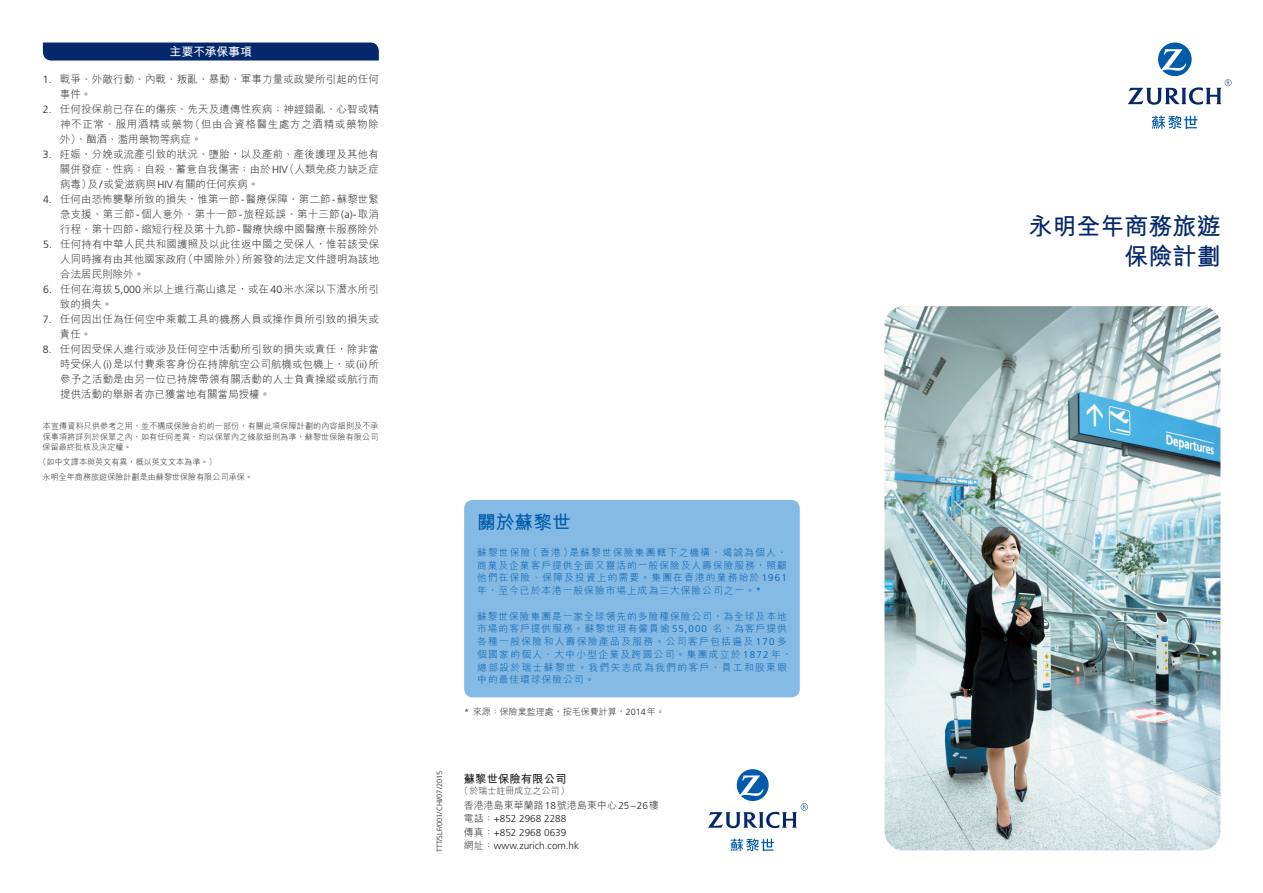
<style>
.page{position:relative;width:1263px;height:893px;background:#fff}
.page>*{position:absolute;margin:0;border:0;box-sizing:border-box;transform-origin:0 0}
.t1{font:700 24px/30px "M Hei HK";color:#04286b;text-align:right}
.t2{font:700 18.75px "M Hei HK";color:#015aaa}
.t3{font:700 12px "M Hei HK";letter-spacing:-.02em;color:#fff}
.t4{font:700 11.4px "M Hei HK";color:#231f20}
.t5{font:300 10.5px/15px "M Hei HK";letter-spacing:.015em;color:#231f20;text-align:justify}
.t6{font:300 10.05px/13.5px "Frutiger LT Std";color:#231f20}
.t7{font:300 10.05px "M Hei HK";color:#231f20}
.t8{font:300 9.75px/12.8px "M Hei HK";letter-spacing:.12em;color:#015aaa;text-align:justify}
.t9{font:300 9px "M Hei HK";color:#231f20}
.t10{font:300 8.25px/10.5px "M Hei HK";color:#231f20;text-align:justify}
.t11{font:300 7.5px "Frutiger LT Std";color:#231f20}
.s1{font-family:"Frutiger LT Std"}
.s2{font-family:"M Hei HK"}
</style>
<div class="page">
<div style="left:43px;top:43px;width:336px;height:18px;background:#04286b"></div>
<div style="left:464px;top:500px;width:336px;height:197px;background:#85bae4;border-radius:9px"></div>
<svg style="left:731px;top:839px;width:43px;height:12px"></svg>
<svg style="left:708px;top:769px;width:100px;height:59px"></svg>
<svg style="left:1152px;top:116px;width:45px;height:13px"></svg>
<svg style="left:1128px;top:43px;width:103px;height:62px"></svg>
<img style="left:884px;top:306px;width:336px;height:544px">
<p class="t3" style="left:169px;top:42px;width:84px">主要不承保事項</p>
<p class="t5" style="left:60px;top:72px;width:320px;text-indent:-17px"><span class="s1">1.</span> 戰爭、外敵行動、內戰、叛亂、暴動、軍事力量或政變所引起的任何事件。</p>
<p class="t5" style="left:60px;top:102px;width:321px;text-indent:-17px"><span class="s1">2.</span> 任何投保前已存在的傷疾、先天及遺傳性疾病；神經錯亂、心智或精神不正常、服用酒精或藥物（但由合資格醫生處方之酒精或藥物除外）、酗酒、濫用藥物等病症。</p>
<p class="t5" style="left:60px;top:147px;width:320px;text-indent:-17px"><span class="s1">3.</span> 妊娠、分娩或流產引致的狀況、墮胎，以及產前、產後護理及其他有關併發症、性病；自殺、蓄意自我傷害；由於<span class="s1">HIV</span>（人類免疫力缺乏症病毒）及<span class="s1">/</span>或愛滋病與<span class="s1">HIV</span>有關的任何疾病。</p>
<p class="t5" style="left:60px;top:192px;width:321px;text-indent:-17px"><span class="s1">4.</span> 任何由恐怖襲擊所致的損失，惟第一節<span class="s1">-</span>醫療保障、第二節<span class="s1">-</span>蘇黎世緊急支援、第三節<span class="s1">-</span>個人意外、第十一節<span class="s1">-</span>旅程延誤、第十三節<span class="s1">(a)-</span>取消行程、第十四節<span class="s1">-</span> 縮短行程及第十九節<span class="s1">-</span>醫療快線中國醫療卡服務除外</p>
<p class="t5" style="left:60px;top:237px;width:320px;text-indent:-17px"><span class="s1">5.</span> 任何持有中華人民共和國護照及以此往返中國之受保人，惟若該受保人同時擁有由其他國家政府（中國除外）所簽發的法定文件證明為該地合法居民則除外。</p>
<p class="t5" style="left:60px;top:282px;width:320px;text-indent:-17px"><span class="s1">6.</span> 任何在海拔<span class="s1">5,000</span>米以上進行高山遠足，或在<span class="s1">40</span>米水深以下潛水所引致的損失。</p>
<p class="t5" style="left:60px;top:312px;width:320px;text-indent:-17px"><span class="s1">7.</span> 任何因出任為任何空中乘載工具的機務人員或操作員所引致的損失或責任。</p>
<p class="t5" style="left:60px;top:342px;width:321px;text-indent:-17px"><span class="s1">8.</span> 任何因受保人進行或涉及任何空中活動所引致的損失或責任，除非當時受保人<span class="s1">(i)</span>是以付費乘客身份在持牌航空公司航機或包機上，或<span class="s1">(ii)</span>所參予之活動是由另一位已持牌帶領有關活動的人士負責操縱或航行而提供活動的舉辦者亦已獲當地有關當局授權。</p>
<p class="t10" style="left:43px;top:420px;width:338px">本宣傳資料只供參考之用，並不構成保險合約的一部份，有關此項保障計劃的內容細則及不承保事項將詳列於保單之內，如有任何差異，均以保單內之條款細則為準，蘇黎世保險有限公司保留最終批核及決定權。</p>
<p class="t10" style="left:43px;top:454px;width:212px;line-height:14.7px;text-indent:-4px">（如中文譯本與英文有異，概以英文文本為準。）<br>永明全年商務旅遊保險計劃是由蘇黎世保險有限公司承保。</p>
<h2 class="t2" style="left:477px;top:509px;width:95px">關於蘇黎世</h2>
<p class="t8" style="left:477px;top:545px;width:311px">蘇黎世保險（香港）是蘇黎世保險集團轄下之機構，竭誠為個人、商業及企業客戶提供全面又靈活的一般保險及人壽保險服務，照顧他們在保險、保障及投資上的需要。集團在香港的業務始於 <span class="s1">1961</span>年，至今已於本港一般保險市場上成為三大保險公司之一。<span class="s1">*</span></p>
<p class="t8" style="left:477px;top:609px;width:316px;text-align:left">蘇黎世保險集團是一家全球領先的多險種保險公司，為全球及本地市場的客戶提供服務。蘇黎世現有僱員逾 <span class="s1">55,000</span> 名，為客戶提供各種一般保險和人壽保險產品及服務。公司客戶包括遍及 <span class="s1">170</span> 多個國家的個人、大中小型企業及跨國公司。集團成立於 <span class="s1">1872</span> 年，總部設於瑞士蘇黎世。我們矢志成為我們的客戶、員工和股東眼中的最佳環球保險公司。</p>
<p class="t9" style="left:464px;top:705px;width:202px"><span class="s1">*</span> 來源：保險業監理處，按毛保費計算，<span class="s1">2014</span>年。</p>
<p class="t11" style="left:435px;top:852px;width:83px;rotate:-90deg">TTT/SLF/001/CHI/07/2015</p>
<p class="t4" style="left:464px;top:770px;width:104px">蘇黎世保險有限公司</p>
<p class="t9" style="left:459px;top:785px;width:112px">（於瑞士註冊成立之公司）</p>
<p class="t7" style="left:464px;top:798px;width:197px">香港港島東華蘭路<span class="s1">18</span>號港島東中心<span class="s1">25–26</span>樓</p>
<p class="t6" style="left:464px;top:812px;width:117px"><span class="s2">電話：</span>+852 2968 2288<br><span class="s2">傳真：</span>+852 2968 0639<br><span class="s2">網址：</span>www.zurich.com.hk</p>
<h1 class="t1" style="left:1028px;top:209px;width:193px">永明全年商務旅遊保險計劃</h1>
</div>
